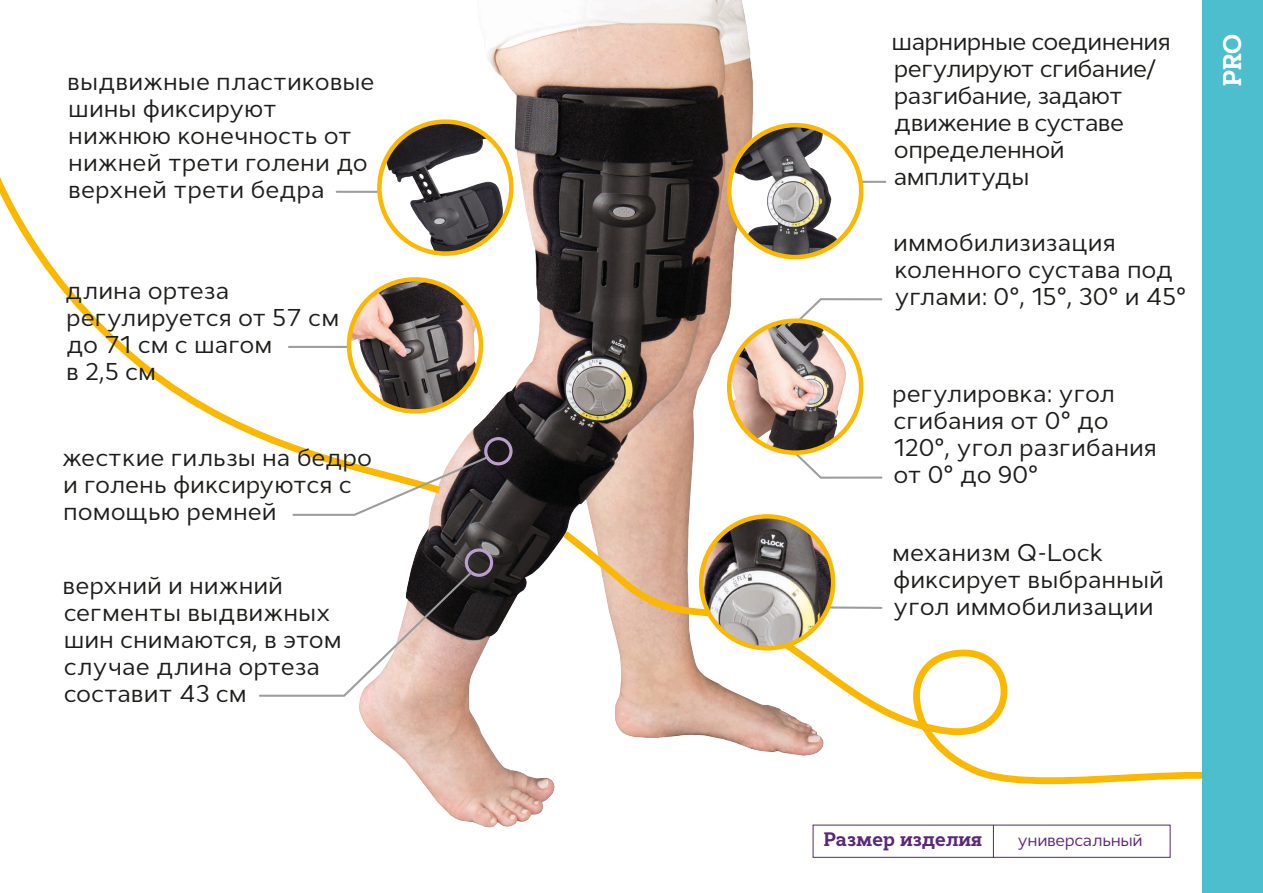
<style>
.page{position:relative;width:1263px;height:893px;background:#fff}
.page>*{position:absolute;margin:0;border:0;box-sizing:border-box;transform-origin:0 0}
.t1{font:700 25.5px "Cyntho Slab Pro";color:#fff}
.t2{font:24.3px/27px "Cyntho Pro";color:#1d1d1b}
.t3{font:24.3px/27px "Cyntho Pro";letter-spacing:-.025em;color:#1d1d1b}
.t4{font:700 19.5px "Cyntho Slab Pro";color:#5c2779}
.t5{font:16.65px "Cyntho Pro";letter-spacing:-.025em;color:#5c2779}
</style>
<div class="page">
<svg style="left:863px;top:476px;width:20px;height:3px"></svg>
<img style="left:359px;top:1px;width:504px;height:856px">
<svg style="left:0;top:149px;width:448px;height:306px"></svg>
<hr style="left:993px;top:825px;width:1px;height:32px;background:#572674">
<div style="left:813px;top:825px;width:357px;height:33px;border:1px solid #572674"></div>
<hr style="left:337px;top:191px;width:42px;height:2px;background:#9d9d9d">
<svg style="left:292px;top:455px;width:198px;height:62px"></svg>
<hr style="left:860px;top:181px;width:25px;height:2px;background:#9d9d9d">
<svg style="left:792px;top:297px;width:91px;height:30px"></svg>
<hr style="left:289px;top:346px;width:59px;height:2px;background:#9d9d9d">
<div style="left:484px;top:437px;width:29px;height:28px;border:3px solid #ba9fcc;border-radius:50%"></div>
<div style="left:465px;top:548px;width:28px;height:29px;border:3px solid #ba9fcc;border-radius:50%"></div>
<svg style="left:259px;top:570px;width:215px;height:128px"></svg>
<img style="left:729px;top:321px;width:127px;height:132px">
<div style="left:727px;top:318px;width:136px;height:137px;border:4px solid #fbb800;border-radius:50%"></div>
<img style="left:379px;top:122px;width:132px;height:132px;border-radius:66px">
<div style="left:377px;top:119px;width:137px;height:137px;border:4px solid #fbb800;border-radius:50%"></div>
<img style="left:349px;top:279px;width:132px;height:132px;border-radius:66px">
<div style="left:347px;top:277px;width:136px;height:137px;border:4px solid #fbb800;border-radius:50%"></div>
<img style="left:729px;top:125px;width:132px;height:130px">
<div style="left:727px;top:123px;width:136px;height:136px;border:4px solid #fbb800;border-radius:50%"></div>
<svg style="left:558px;top:527px;width:645px;height:283px"></svg>
<div style="left:1203px;top:0;width:60px;height:893px;background:#4dbece"></div>
<img style="left:701px;top:516px;width:132px;height:132px;border-radius:66px">
<div style="left:699px;top:514px;width:136px;height:137px;border:4px solid #fbb800;border-radius:50%"></div>
<p class="t2" style="left:67px;top:68px;width:309px">выдвижные пластиковые шины фиксируют нижнюю конечность от нижней трети голени до верхней трети бедра</p>
<p class="t2" style="left:65px;top:277px;width:276px">длина ортеза регулируется от 57 см до 71 см с шагом<br>в 2,5 см</p>
<p class="t2" style="left:62px;top:444px;width:312px">жесткие гильзы на бедро и голень фиксируются с помощью ремней</p>
<p class="t2" style="left:63px;top:572px;width:281px">верхний и нижний сегменты выдвижных шин снимаются, в этом случае длина ортеза составит 43 см</p>
<p class="t3" style="left:892px;top:28px;width:281px">шарнирные соединения регулируют сгибание/ разгибание, задают движение в суставе определенной амплитуды</p>
<p class="t2" style="left:893px;top:229px;width:295px">иммобилизизация коленного сустава под углами: 0°, 15°, 30° и 45°</p>
<p class="t2" style="left:892px;top:380px;width:266px">регулировка: угол сгибания от 0° до<br>120°, угол разгибания от 0° до 90°</p>
<p class="t2" style="left:892px;top:539px;width:273px">механизм Q-Lock фиксирует выбранный угол иммобилизации</p>
<p class="t1" style="left:1216px;top:86px;width:54px;rotate:-90deg">PRO</p>
<p class="t4" style="left:824px;top:827px;width:160px">Размер изделия</p>
<p class="t5" style="left:1017px;top:829px;width:127px">универсальный</p>
</div>
